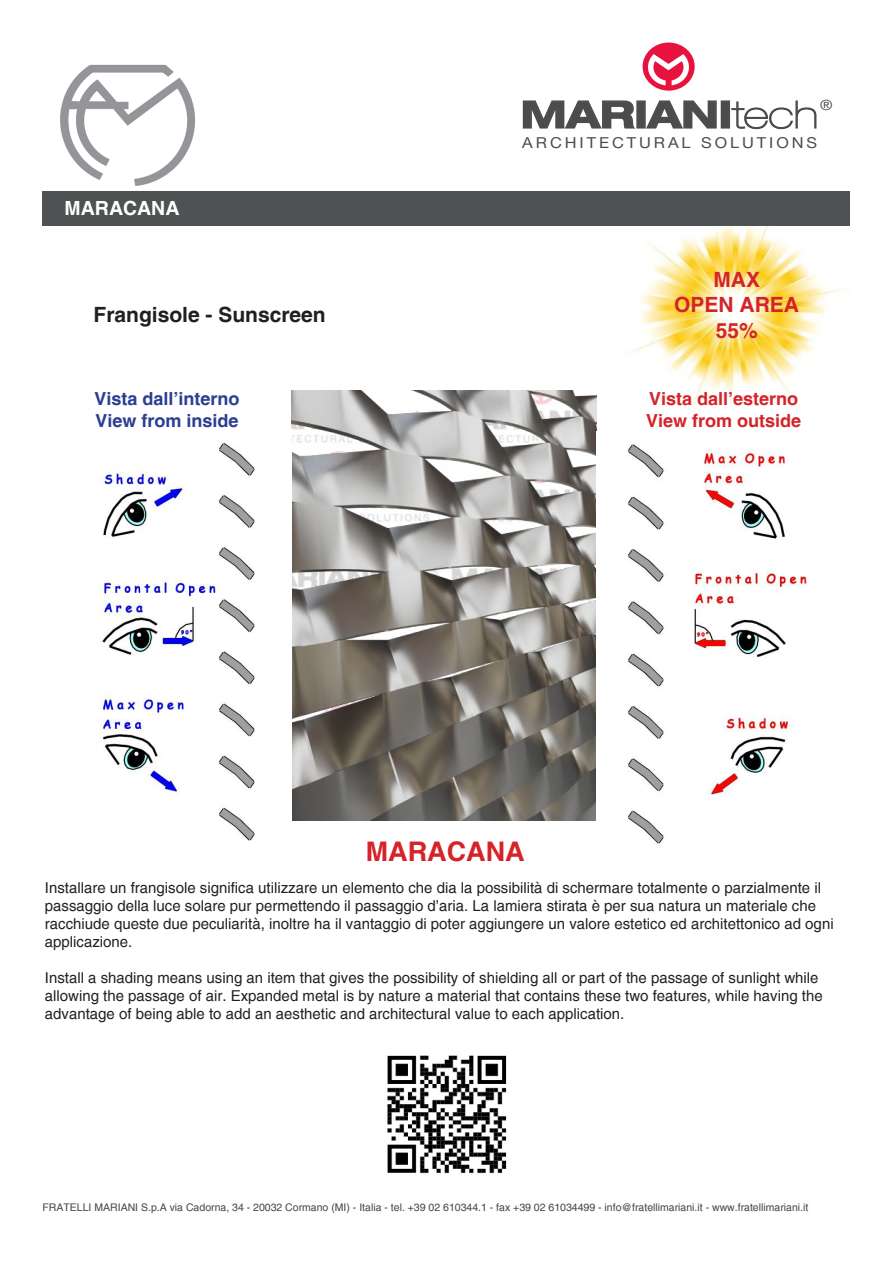
<style>
.page{position:relative;width:893px;height:1263px;background:#fff}
.page>*{position:absolute;margin:0;border:0;box-sizing:border-box;transform-origin:0 0}
.t1{font:700 expanded 37.5px "Helvetica Neue";color:#4e4b4c;scale:1.08 1}
.t2{font:700 27px "Helvetica";color:#d42429}
.t3{font:700 21px "Helvetica";color:#241f1f}
.t4{font:700 21px/25.2px "Helvetica";color:#d42429;text-align:center}
.t5{font:700 19.5px "Helvetica";color:#fff}
.t6{font:700 18px/21.6px "Helvetica";color:#d42429}
.t7{font:700 18px/21.6px "Helvetica";color:#2a3f91}
.t8{font:15.15px "Helvetica Neue";letter-spacing:.18em;color:#4e4b4c;scale:1.08 1}
.t9{font:15px/18px "Helvetica";color:#241f1f}
.t10{font:14.25px "Helvetica Neue";color:#4e4b4c;scale:1.08 1}
.t11{font:10.5px "Helvetica";color:#484445}
.s1{font-weight:900}
</style>
<div class="page">
<img style="left:292px;top:390px;width:304px;height:431px">
<svg style="left:522px;top:100px;width:114px;height:29px"></svg>
<div style="left:636px;top:100px;width:10px;height:29px;border:1px solid #4e4b4c"></div>
<svg style="left:645px;top:100px;width:72px;height:29px"></svg>
<div style="left:721px;top:100px;width:9px;height:29px;border:1px solid #4e4b4c"></div>
<svg style="left:731px;top:100px;width:86px;height:30px"></svg>
<svg style="left:643px;top:43px;width:52px;height:48px"></svg>
<img style="left:60px;top:64px;width:136px;height:122px">
<img style="left:99px;top:442px;width:156px;height:399px">
<img style="left:632px;top:226px;width:209px;height:177px">
<img style="left:387px;top:1055px;width:120px;height:119px">
<div style="left:43px;top:191px;width:807px;height:35px;background:#4f5252"></div>
<img style="left:627px;top:444px;width:181px;height:401px">
<h3 class="t5" style="left:65px;top:196px;width:116px">MARACANA</h3>
<h3 class="t3" style="left:94px;top:302px;width:234px">Frangisole - Sunscreen</h3>
<p class="t10" style="left:820px;top:97px;width:13px">®</p>
<h1 class="t1" style="left:521px;top:91px;width:277px">MARIANI<span class="s1">tech</span></h1>
<p class="t8" style="left:522px;top:134px;width:275px">ARCHITECTURAL SOLUTIONS</p>
<h3 class="t4" style="left:674px;top:267px;width:126px">MAX<br>OPEN AREA<br>55%</h3>
<p class="t7" style="left:95px;top:388px;width:147px">Vista dall’interno<br>View from inside</p>
<p class="t6" style="left:646px;top:388px;width:157px">Vista dall’esterno<br>View from outside</p>
<h2 class="t2" style="left:366px;top:835px;width:160px">MARACANA</h2>
<p class="t9" style="left:45px;top:878px;width:790px">Installare un frangisole significa utilizzare un elemento che dia la possibilità di schermare totalmente o parzialmente il passaggio della luce solare pur permettendo il passaggio d’aria. La lamiera stirata è per sua natura un materiale che racchiude queste due peculiarità, inoltre ha il vantaggio di poter aggiungere un valore estetico ed architettonico ad ogni applicazione.</p>
<p class="t9" style="left:45px;top:968px;width:779px">Install a shading means using an item that gives the possibility of shielding all or part of the passage of sunlight while allowing the passage of air. Expanded metal is by nature a material that contains these two features, while having the advantage of being able to add an aesthetic and architectural value to each application.</p>
<p class="t11" style="left:43px;top:1201px;width:767px">FRATELLI MARIANI S.p.A via Cadorna, 34 - 20032 Cormano (MI) - Italia - tel. +39 02 610344.1 - fax +39 02 61034499 - info@fratellimariani.it - www.fratellimariani.it</p>
</div>
